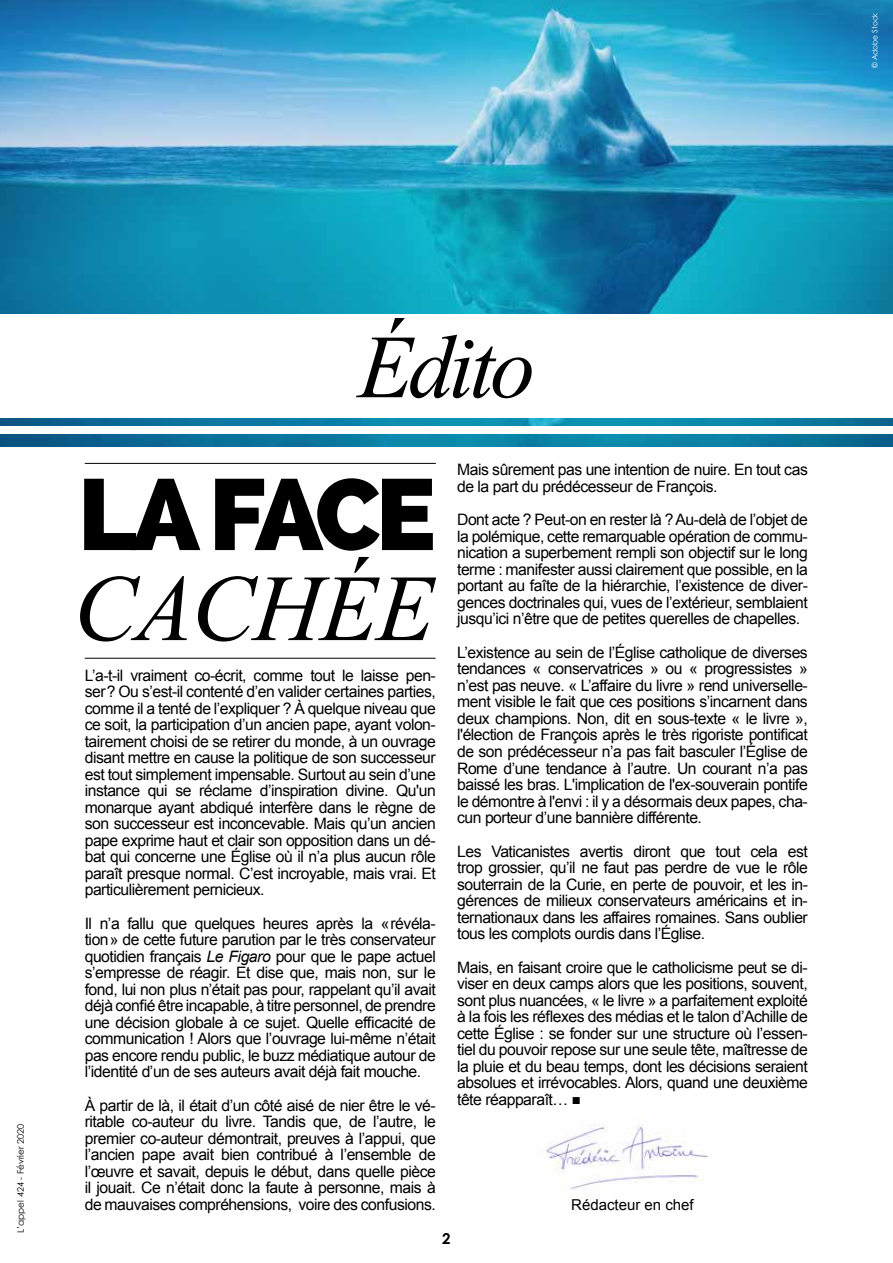
<style>
.page{position:relative;width:893px;height:1263px;background:#fff}
.page>*{position:absolute;margin:0;border:0;box-sizing:border-box;transform-origin:0 0}
.t1{font:800 100.5px "Raleway";letter-spacing:-.065em;color:#000}
.t2{font:italic 94.5px "Times New Roman";letter-spacing:-.015em;color:#000}
.t3{font:italic 90px "Times New Roman";letter-spacing:-.05em;color:#000}
.t4{font:15.75px/16.5px "Arial";letter-spacing:-.03em;color:#000;text-align:justify}
.t5{font:15px "Arial";color:#000}
.t6{font:700 15px "Century Gothic";color:#000}
.t7{font:9px "Century Gothic";color:#000}
.t8{font:7.5px "Century Gothic";color:#fff}
.s1{font-style:italic}
.s2{font-size:15px}
</style>
<div class="page">
<img style="left:0;top:0;width:893px;height:446px">
<div style="left:0;top:426px;width:893px;height:7px;background:#fff"></div>
<div style="left:0;top:315px;width:893px;height:103px;background:#fff"></div>
<hr style="left:85px;top:658px;width:351px;height:1px;background:#000">
<hr style="left:85px;top:463px;width:351px;height:1px;background:#000">
<img style="left:546px;top:1116px;width:166px;height:74px">
<p class="t8" style="left:870px;top:68px;width:57px;rotate:-90deg">© Adobe Stock</p>
<p class="t7" style="left:15px;top:1233px;width:111px;rotate:-90deg">L’appel 424 - Février 2020</p>
<h3 class="t3" style="left:358px;top:317px;width:179px">Édito</h3>
<h1 class="t1" style="left:78px;top:456px;width:359px">LA FACE</h1>
<h2 class="t2" style="left:74px;top:556px;width:362px">CACHÉE</h2>
<p class="t4" style="left:85px;top:667px;width:353px">L’a-t-il vraiment co-écrit, comme tout le laisse pen&shy;ser? Ou s’est-il contenté d’en valider certaines parties, comme il a tenté de l’expliquer ? À quelque niveau que ce soit, la participation d’un ancien pape, ayant volon&shy;tairement choisi de se retirer du monde, à un ouvrage disant mettre en cause la politique de son successeur est tout simplement impensable. Surtout au sein d’une instance qui se réclame d’inspiration divine. Qu'un monarque ayant abdiqué interfère dans le règne de son successeur est inconcevable. Mais qu’un ancien pape exprime haut et clair son opposition dans un dé&shy;bat qui concerne une Église où il n’a plus aucun rôle paraît presque normal. C’est incroyable, mais vrai. Et particulièrement pernicieux.</p>
<p class="t4" style="left:85px;top:915px;width:353px">Il n’a fallu que quelques heures après la «révéla&shy;tion» de cette future parution par le très conservateur quotidien français <span class="s1">Le Figaro</span> pour que le pape actuel s’empresse de réagir. Et dise que, mais non, sur le fond, lui non plus n’était pas pour, rappelant qu’il avait déjà confié être incapable, à titre personnel, de prendre une décision globale à ce sujet. Quelle efficacité de communication ! Alors que l’ouvrage lui-même n’était pas encore rendu public, le buzz médiatique autour de l’identité d’un de ses auteurs avait déjà fait mouche.</p>
<p class="t4" style="left:85px;top:1097px;width:353px">À partir de là, il était d’un côté aisé de nier être le vé&shy;ritable co-auteur du livre. Tandis que, de l’autre, le premier co-auteur démontrait, preuves à l’appui, que l’ancien pape avait bien contribué à l’ensemble de l’œuvre et savait, depuis le début, dans quelle pièce il jouait. Ce n’était donc la faute à personne, mais à de mauvaises compréhensions, voire des confusions.</p>
<p class="t4" style="left:457px;top:462px;width:352px">Mais sûrement pas une intention de nuire. En tout cas de la part du prédécesseur de François.</p>
<p class="t4" style="left:457px;top:512px;width:352px">Dont acte ? Peut-on en rester là ? Au-delà de l’objet de la polémique, cette remarquable opération de commu&shy;nication a superbement rempli son objectif sur le long terme : manifester aussi clairement que possible, en la portant au faîte de la hiérarchie, l’existence de diver&shy;gences doctrinales qui, vues de l’extérieur, semblaient jusqu’ici n’être que de petites querelles de chapelles.</p>
<p class="t4" style="left:457px;top:644px;width:352px">L’existence au sein de l’Église catholique de diverses tendances « conservatrices » ou « progressistes » n’est pas neuve. « L’affaire du livre » rend universelle&shy;ment visible le fait que ces positions s’incarnent dans deux champions. Non, dit en sous-texte « le livre », l'élection de François après le très rigoriste pontificat de son prédécesseur n’a pas fait basculer l’Église de Rome d’une tendance à l’autre. Un courant n’a pas baissé les bras. L'implication de l'ex-souverain pontife le démontre à l'envi : il y a désormais deux papes, cha&shy;cun porteur d’une bannière différente.</p>
<p class="t4" style="left:457px;top:843px;width:352px">Les Vaticanistes avertis diront que tout cela est trop grossier, qu’il ne faut pas perdre de vue le rôle souterrain de la Curie, en perte de pouvoir, et les in&shy;gérences de milieux conservateurs américains et in&shy;ternationaux dans les affaires romaines. Sans oublier tous les complots ourdis dans l’Église.</p>
<p class="t4" style="left:457px;top:959px;width:352px">Mais, en faisant croire que le catholicisme peut se di&shy;viser en deux camps alors que les positions, souvent, sont plus nuancées, « le livre » a parfaitement exploité à la fois les réflexes des médias et le talon d’Achille de cette Église : se fonder sur une structure où l’essen&shy;tiel du pouvoir repose sur une seule tête, maîtresse de la pluie et du beau temps, dont les décisions seraient absolues et irrévocables. Alors, quand une deuxième tête réapparaît… <span class="s2">■</span></p>
<p class="t5" style="left:571px;top:1197px;width:124px">Rédacteur en chef</p>
<p class="t6" style="left:442px;top:1229px;width:10px">2</p>
</div>
